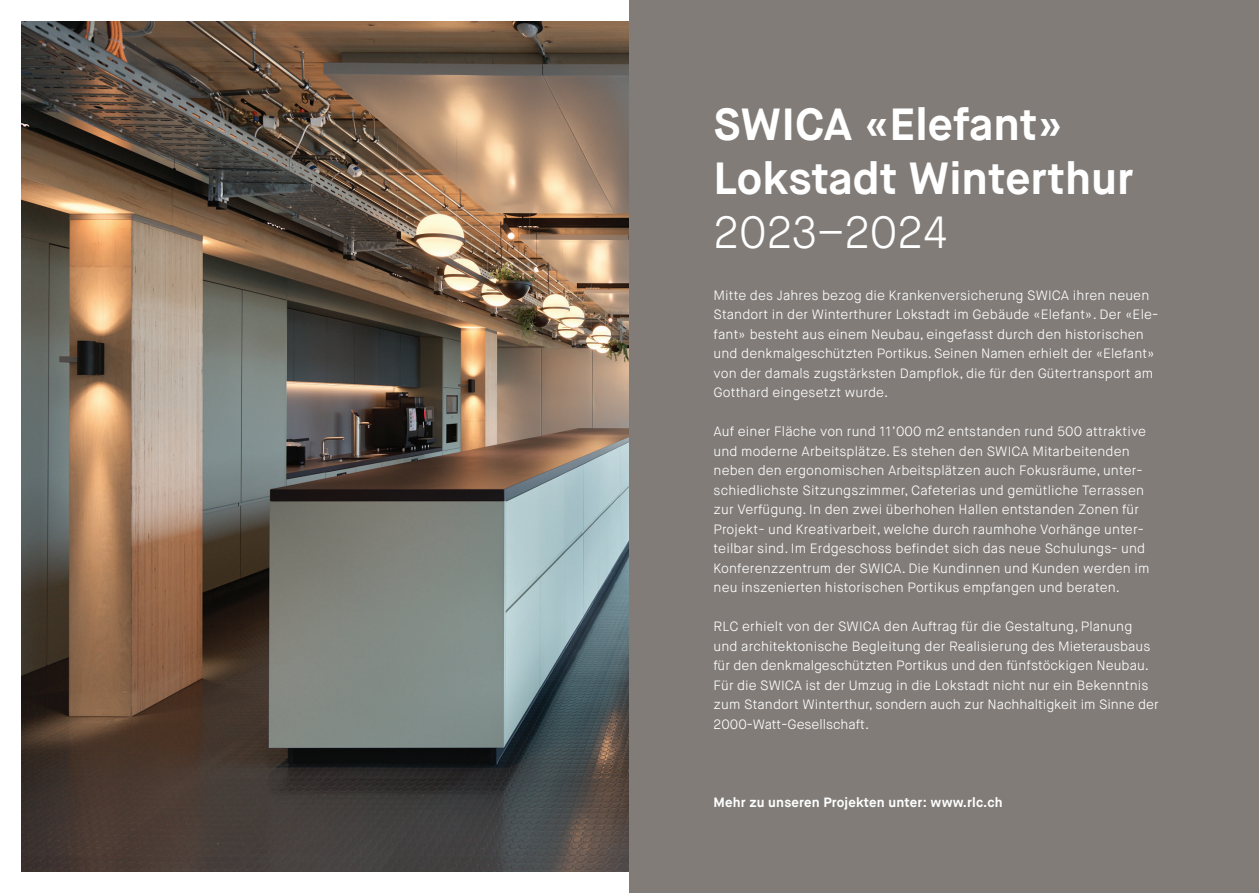
<style>
.page{position:relative;width:1259px;height:893px;background:#fff}
.page>*{position:absolute;margin:0;border:0;box-sizing:border-box;transform-origin:0 0}
.t1{font:700 45px/54px "Maison Neue";color:#fff}
.t2{font:300 45px "Maison Neue";color:#fff}
.t3{font:300 13.5px/19.5px "Maison Neue";letter-spacing:.01em;color:#fff}
.t4{font:700 13.5px "Maison Neue";letter-spacing:.01em;color:#fff}
</style>
<div class="page">
<img style="left:21px;top:21px;width:608px;height:851px">
<div style="left:629px;top:0;width:630px;height:893px;background:#817c78"></div>
<h1 class="t1" style="left:713px;top:98px;width:422px">SWICA «Elefant»<br>Lokstadt Winterthur</h1>
<h1 class="t2" style="left:713px;top:204px;width:235px">2023–2024</h1>
<p class="t3" style="left:713px;top:285px;width:446px">Mitte des Jahres bezog die Krankenversicherung SWICA ihren neuen Standort in der Winterthurer Lokstadt im Gebäude «Elefant». Der «Ele&shy;fant» besteht aus einem Neubau, eingefasst durch den historischen und denkmalgeschützten Portikus. Seinen Namen erhielt der «Elefant» von der damals zugstärksten Dampflok, die für den Gütertransport am Gotthard eingesetzt wurde.</p>
<p class="t3" style="left:713px;top:422px;width:437px">Auf einer Fläche von rund 11’000 m2 entstanden rund 500 attraktive und moderne Arbeitsplätze. Es stehen den SWICA Mitarbeitenden neben den ergonomischen Arbeitsplätzen auch Fokusräume, unter&shy;schiedlichste Sitzungszimmer, Cafeterias und gemütliche Terrassen zur Verfügung. In den zwei überhohen Hallen entstanden Zonen für Projekt- und Kreativarbeit, welche durch raumhohe Vorhänge unter&shy;teilbar sind. Im Erdgeschoss befindet sich das neue Schulungs- und Konferenzzentrum der SWICA. Die Kundinnen und Kunden werden im neu inszenierten historischen Portikus empfangen und beraten.</p>
<p class="t3" style="left:713px;top:617px;width:447px">RLC erhielt von der SWICA den Auftrag für die Gestaltung, Planung und architektonische Begleitung der Realisierung des Mieterausbaus für den denkmalgeschützten Portikus und den fünfstöckigen Neubau.<br>Für die SWICA ist der Umzug in die Lokstadt nicht nur ein Bekenntnis zum Standort Winterthur, sondern auch zur Nachhaltigkeit im Sinne der 2000-Watt-Gesellschaft.</p>
<p class="t4" style="left:713px;top:793px;width:291px">Mehr zu unseren Projekten unter: www.rlc.ch</p>
</div>
